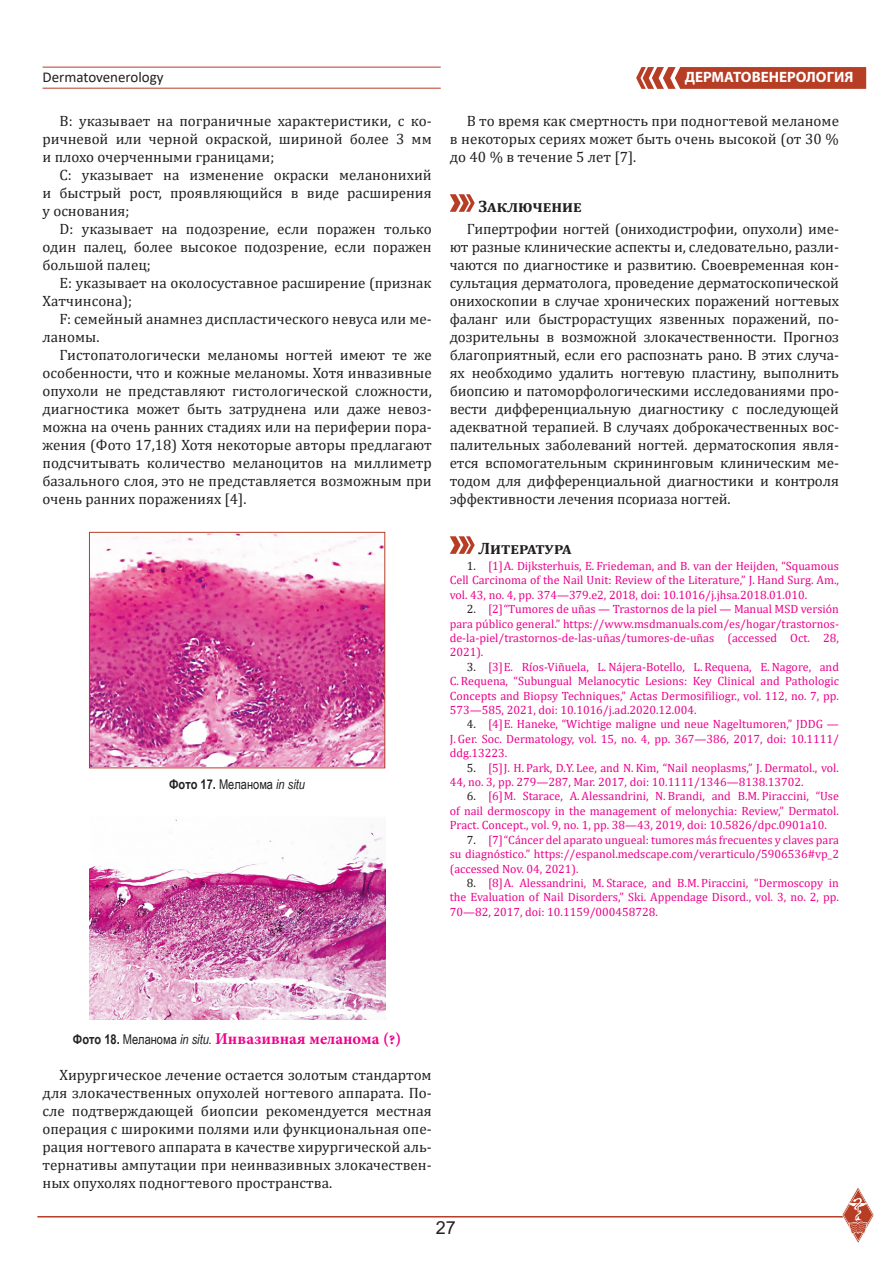
<style>
.page{position:relative;width:893px;height:1263px;background:#fff}
.page>*{position:absolute;margin:0;border:0;box-sizing:border-box;transform-origin:0 0}
.t1{font:18px "Arial";color:#231f20}
.подрис{font:700 16.5px "Minion Pro";color:#ed028c}
.Заголовок_1_2_st{font:700 16.5px "Cambria";color:#231f20}
.текст{font:15px/18px "Cambria";color:#231f20;text-align:justify}
.t2{font:700 15px "Myriad Pro";color:#fff}
.t3{font:15px "Calibri";color:#231f20}
.подрис-2{font:13.5px "Arial Narrow";color:#231f20}
.t4{font:12px/14.4px "Cambria";color:#ed028c;text-align:justify}
.s1{font-weight:700}
.s2{font-style:italic}
.s3{color:#231f20}
.s4{font-family:"Arial Narrow";font-size:13.5px;color:#231f20}
.s5{font-family:"Arial Narrow";font-weight:400;font-size:13.5px;color:#231f20}
.s6{font-family:"Arial Narrow";font-weight:400;font-style:italic;font-size:13.5px;color:#231f20}
</style>
<div class="page">
<svg style="left:636px;top:67px;width:230px;height:22px"></svg>
<hr style="left:43px;top:88px;width:398px;height:1px;background:#b73d25">
<hr style="left:43px;top:67px;width:398px;height:1px;background:#b73d25">
<hr style="left:37px;top:1216px;width:808px;height:1px;background:#b73d25">
<svg style="left:842px;top:1187px;width:32px;height:56px"></svg>
<img style="left:91px;top:534px;width:292px;height:232px">
<div style="left:89px;top:532px;width:296px;height:236px;border:1px solid #b73d25"></div>
<img style="left:89px;top:819px;width:296px;height:200px">
<svg style="left:450px;top:194px;width:25px;height:18px"></svg>
<svg style="left:450px;top:536px;width:25px;height:18px"></svg>
<p class="t3" style="left:43px;top:66px;width:123px">Dermatovenerology</p>
<p class="t2" style="left:685px;top:67px;width:170px">ДЕРМАТОВЕНЕРОЛОГИЯ</p>
<p class="текст" style="left:43px;top:112px;width:391px;text-indent:17px">B: указывает на пограничные характеристики, с ко&shy;ричневой или черной окраской, шириной более 3 мм и плохо очерченными границами;</p>
<p class="текст" style="left:43px;top:166px;width:391px;text-indent:17px">C: указывает на изменение окраски меланонихий и быстрый рост, проявляющийся в виде расширения у основания;</p>
<p class="текст" style="left:43px;top:220px;width:391px;text-indent:17px">D: указывает на подозрение, если поражен только один палец, более высокое подозрение, если поражен большой палец;</p>
<p class="текст" style="left:43px;top:274px;width:391px;text-indent:17px">E: указывает на околосуставное расширение (признак<br>Хатчинсона);</p>
<p class="текст" style="left:43px;top:310px;width:391px;text-indent:17px">F: семейный анамнез диспластического невуса или ме&shy;ланомы.</p>
<p class="текст" style="left:43px;top:346px;width:391px;text-indent:17px">Гистопатологически меланомы ногтей имеют те же особенности, что и кожные меланомы. Хотя инвазивные опухоли не представляют гистологической сложности, диагностика может быть затруднена или даже невоз&shy;можна на очень ранних стадиях или на периферии пора&shy;жения (Фото 17,18) Хотя некоторые авторы предлагают подсчитывать количество меланоцитов на миллиметр базального слоя, это не представляется возможным при очень ранних поражениях [4].</p>
<p class="подрис-2" style="left:169px;top:774px;width:137px"><span class="s1">Фото 17.</span> Меланома <span class="s2">in situ</span></p>
<p class="текст" style="left:450px;top:112px;width:391px;text-indent:17px">В то время как смертность при подногтевой меланоме в некоторых сериях может быть очень высокой (от 30 % до 40 % в течение 5 лет [7].</p>
<p class="Заголовок_1_2_st" style="left:478px;top:194px;width:105px">Заключение</p>
<p class="текст" style="left:450px;top:220px;width:391px;text-indent:17px">Гипертрофии ногтей (ониходистрофии, опухоли) име&shy;ют разные клинические аспекты и, следовательно, разли&shy;чаются по диагностике и развитию. Своевременная кон&shy;сультация дерматолога, проведение дерматоскопической онихоскопии в случае хронических поражений ногтевых фаланг или быстрорастущих язвенных поражений, по&shy;дозрительны в возможной злокачественности. Прогноз благоприятный, если его распознать рано. В этих случа&shy;ях необходимо удалить ногтевую пластину, выполнить биопсию и патоморфологическими исследованиями про&shy;вести дифференциальную диагностику с последующей адекватной терапией. В случаях доброкачественных вос&shy;палительных заболеваний ногтей. дерматоскопия явля&shy;ется вспомогательным скрининговым клиническим ме&shy;тодом для дифференциальной диагностики и контроля эффективности лечения псориаза ногтей.</p>
<p class="Заголовок_1_2_st" style="left:478px;top:536px;width:94px">Литература</p>
<p class="t4" style="left:450px;top:559px;width:391px;text-indent:17px"><span class="s3">1.</span> [1]A. Dijksterhuis, E. Friedeman, and B. van der Heijden, “Squamous Cell Carcinoma of the Nail Unit: Review of the Literature,” J. Hand Surg. Am., vol. 43, no. 4, pp. 374—379.e2, 2018, doi: 10.1016/j.jhsa.2018.01.010.</p>
<p class="t4" style="left:450px;top:602px;width:391px;text-indent:17px"><span class="s3">2.</span> [2]“Tumores de uñas — Trastornos de la piel — Manual MSD versión para público general.” https://www.msdmanuals.com/es/hogar/trastornos&shy;de-la-piel/trastornos-de-las-uñas/tumores-de-uñas (accessed Oct. 28, 2021).</p>
<p class="t4" style="left:450px;top:659px;width:391px;text-indent:17px"><span class="s3">3.</span> [3]E. Ríos-Viñuela, L. Nájera-Botello, L. Requena, E. Nagore, and C. Requena, “Subungual Melanocytic Lesions: Key Clinical and Pathologic Concepts and Biopsy Techniques,” Actas Dermosifiliogr., vol. 112, no. 7, pp.<br>573—585, 2021, doi: 10.1016/j.ad.2020.12.004.</p>
<p class="t4" style="left:450px;top:717px;width:391px;text-indent:17px"><span class="s3">4.</span> [4]E. Haneke, “Wichtige maligne und neue Nageltumoren,” JDDG — J. Ger. Soc. Dermatology, vol. 15, no. 4, pp. 367—386, 2017, doi: 10.1111/ ddg.13223.</p>
<p class="t4" style="left:450px;top:760px;width:391px;text-indent:17px"><span class="s3">5.</span> [5]J. H. Park, D.Y. Lee, and N. Kim, “Nail neoplasms,” J. Dermatol., vol.<br>44, no. 3, pp. 279—287, Mar. 2017, doi: 10.1111/1346—8138.13702.</p>
<p class="t4" style="left:450px;top:789px;width:391px;text-indent:17px"><span class="s3">6.</span> [6]M. Starace, A. Alessandrini, N. Brandi, and B.M. Piraccini, “Use of nail dermoscopy in the management of melonychia: Review,” Dermatol.<br>Pract. Concept., vol. 9, no. 1, pp. 38—43, 2019, doi: 10.5826/dpc.0901a10.</p>
<p class="t4" style="left:450px;top:832px;width:391px;text-indent:17px"><span class="s3">7.</span> [7]“Cáncer del aparato ungueal: tumores más frecuentes y claves para su diagnóstico.” https://espanol.medscape.com/verarticulo/5906536#vp_2 (accessed Nov. 04, 2021).</p>
<p class="t4" style="left:450px;top:875px;width:391px;text-indent:17px"><span class="s3">8.</span> [8]A. Alessandrini, M. Starace, and B.M. Piraccini, “Dermoscopy in the Evaluation of Nail Disorders,” Ski. Appendage Disord., vol. 3, no. 2, pp.<br>70—82, 2017, doi: 10.1159/000458728.</p>
<p class="подрис" style="left:73px;top:1027px;width:330px"><span class="s4">Фото 18.</span> <span class="s5">Меланома</span> <span class="s6">in situ.</span> Инвазивная меланома (?)</p>
<p class="текст" style="left:43px;top:1066px;width:391px;text-indent:17px">Хирургическое лечение остается золотым стандартом для злокачественных опухолей ногтевого аппарата. По&shy;сле подтверждающей биопсии рекомендуется местная операция с широкими полями или функциональная опе&shy;рация ногтевого аппарата в качестве хирургической аль&shy;тернативы ампутации при неинвазивных злокачествен&shy;ных опухолях подногтевого пространства.</p>
<p class="t1" style="left:436px;top:1215px;width:22px">27</p>
</div>
